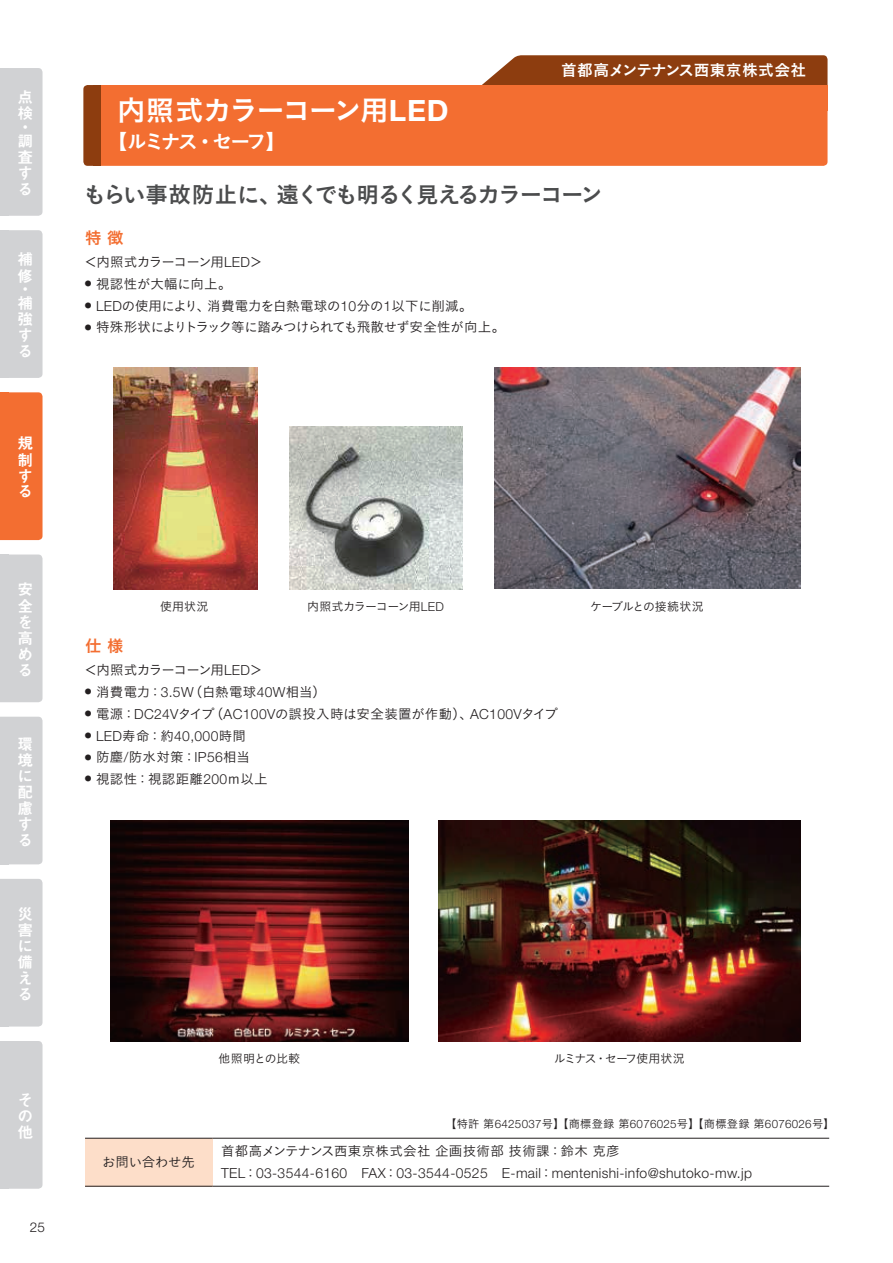
<style>
.page{position:relative;width:893px;height:1263px;background:#fff}
.page>*{position:absolute;margin:0;border:0;box-sizing:border-box;transform-origin:0 0}
.t1{font:28.5px "Koburina Go Std W6";letter-spacing:-.055em;color:#fff}
.t2{font:22.5px "Koburina Go Std W6";letter-spacing:-.08em;color:#4b4c4d}
.t3{font:19.95px "Koburina Go Std W6";letter-spacing:-.15em;color:#fff}
.t4{font:16.5px "Koburina Go Std W6";color:#f36e31}
.t5{font:15.75px/15.9px "Midashi Go Pro MB31";color:#fff;text-align:justify}
.t6{font:15.75px "Koburina Go Std W6";letter-spacing:.025em;color:#fff}
.t7{font:300 13.95px "Helvetica Neue LT Std";letter-spacing:.025em;color:#231f20}
.t8{font:13.5px "Koburina Go Std W3";letter-spacing:-.01em;color:#231f20}
.t9{font:13.5px "Koburina Go Std W3";letter-spacing:.025em;color:#231f20}
.t10{font:13.5px "Koburina Go Std W3";letter-spacing:-.05em;color:#231f20}
.t11{font:13.5px "Koburina Go Std W3";letter-spacing:-.065em;color:#231f20}
.t12{font:13.5px "Koburina Go Std W3";letter-spacing:.01em;color:#231f20}
.t13{font:300 13.5px "Helvetica Neue";color:#231f20}
.t14{font:12px "Koburina Go Std W3";letter-spacing:-.045em;color:#231f20}
.t15{font:12px "Koburina Go Std W3";letter-spacing:-.065em;color:#231f20}
.t16{font:12px "Koburina Go Std W3";letter-spacing:-.095em;color:#231f20}
.t17{font:12px "Koburina Go Std W3";letter-spacing:-.02em;color:#231f20}
.t18{font:11.25px "Koburina Go Std W3";letter-spacing:.025em;color:#231f20}
.s1{font-family:"Helvetica Neue LT Std";font-weight:700;font-size:29.4px}
.s2{font-family:"Helvetica Neue LT Std";font-weight:300;font-size:13.95px}
.s3{font-family:"Helvetica Neue LT Std";font-weight:300;font-size:12.3px}
.s4{font-family:"Koburina Go Std W3";font-weight:400;font-size:13.5px}
.s5{font-family:"Helvetica Neue LT Std";font-weight:300;font-size:11.55px}
</style>
<div class="page">
<img style="left:289px;top:427px;width:173px;height:163px">
<img style="left:113px;top:368px;width:144px;height:222px">
<img style="left:111px;top:821px;width:297px;height:221px">
<svg style="left:482px;top:55px;width:345px;height:30px;background:#93481d"></svg>
<div style="left:95px;top:85px;width:732px;height:81px;background:#f36e31;border-radius:4px"></div>
<div style="left:83px;top:85px;width:17px;height:81px;background:#8d3d0f;border-radius:4px"></div>
<div style="left:85px;top:1138px;width:128px;height:48px;background:#fddec9"></div>
<hr style="left:85px;top:1186px;width:128px;height:1px;background:#231f20">
<hr style="left:213px;top:1186px;width:616px;height:1px;background:#231f20">
<hr style="left:85px;top:1138px;width:128px;height:1px;background:#231f20">
<hr style="left:213px;top:1138px;width:616px;height:1px;background:#231f20">
<img style="left:494px;top:368px;width:306px;height:221px">
<img style="left:439px;top:821px;width:361px;height:221px">
<div style="left:9px;top:68px;width:34px;height:148px;background:#d1d2d4"></div>
<div style="left:0;top:68px;width:9px;height:148px;background:#d1d2d4"></div>
<div style="left:9px;top:230px;width:34px;height:148px;background:#d1d2d4"></div>
<div style="left:0;top:230px;width:9px;height:148px;background:#d1d2d4"></div>
<div style="left:9px;top:392px;width:34px;height:148px;background:#f36e31"></div>
<div style="left:0;top:392px;width:9px;height:148px;background:#f36e31"></div>
<div style="left:9px;top:554px;width:34px;height:148px;background:#d1d2d4"></div>
<div style="left:0;top:554px;width:9px;height:148px;background:#d1d2d4"></div>
<div style="left:9px;top:717px;width:34px;height:147px;background:#d1d2d4"></div>
<div style="left:0;top:717px;width:9px;height:147px;background:#d1d2d4"></div>
<div style="left:9px;top:879px;width:34px;height:147px;background:#d1d2d4"></div>
<div style="left:0;top:879px;width:9px;height:147px;background:#d1d2d4"></div>
<div style="left:9px;top:1041px;width:34px;height:148px;background:#d1d2d4"></div>
<div style="left:0;top:1041px;width:9px;height:148px;background:#d1d2d4"></div>
<p class="t5" style="left:18px;top:87px;width:17px">点検</p>
<p class="t5" style="left:18px;top:118px;width:16px;line-height:13.8px">・調</p>
<p class="t5" style="left:18px;top:147px;width:16px">査する</p>
<p class="t5" style="left:18px;top:249px;width:16px">補修</p>
<p class="t5" style="left:18px;top:281px;width:16px;line-height:13.8px">・補</p>
<p class="t5" style="left:18px;top:309px;width:17px">強する</p>
<p class="t5" style="left:18px;top:434px;width:17px">規制する</p>
<p class="t5" style="left:18px;top:580px;width:16px">安全を高める</p>
<p class="t5" style="left:18px;top:734px;width:17px">環境に配慮する</p>
<p class="t5" style="left:18px;top:904px;width:16px">災害に備える</p>
<p class="t5" style="left:18px;top:1090px;width:17px;text-align:left">その他</p>
<p class="t13" style="left:30px;top:1219px;width:17px">25</p>
<h1 class="t1" style="left:117px;top:88px;width:333px">内照式カラーコーン用<span class="s1">LED</span></h1>
<h3 class="t3" style="left:107px;top:126px;width:179px">【ルミナス・セーフ】</h3>
<p class="t6" style="left:561px;top:58px;width:247px">首都高メンテナンス西東京株式会社</p>
<h2 class="t2" style="left:84px;top:177px;width:521px">もらい事故防止に、遠くでも明るく見えるカラーコーン</h2>
<p class="t4" style="left:85px;top:225px;width:40px">特徴</p>
<p class="t11" style="left:84px;top:252px;width:180px">＜内照式カラーコーン用<span class="s2">LED</span>＞</p>
<p class="t12" style="left:85px;top:273px;width:148px"><sup>●</sup> 視認性が大幅に向上。</p>
<p class="t8" style="left:85px;top:295px;width:389px"><sup>●</sup> <span class="s2">LED</span>の使用により、消費電力を白熱電球の<span class="s2">10</span>分の<span class="s2">1</span>以下に削減。</p>
<p class="t10" style="left:85px;top:317px;width:422px"><sup>●</sup> 特殊形状によりトラック等に踏みつけられても飛散せず安全性が向上。</p>
<p class="t14" style="left:160px;top:597px;width:50px">使用状況</p>
<p class="t15" style="left:307px;top:597px;width:138px">内照式カラーコーン用<span class="s3">LED</span></p>
<p class="t14" style="left:590px;top:597px;width:115px">ケーブルとの接続状況</p>
<p class="t4" style="left:85px;top:633px;width:40px">仕様</p>
<p class="t11" style="left:84px;top:660px;width:180px">＜内照式カラーコーン用<span class="s2">LED</span>＞</p>
<p class="t9" style="left:85px;top:682px;width:242px"><sup>●</sup> 消費電力：<span class="s2">3.5W</span>（白熱電球<span class="s2">40W</span>相当）</p>
<p class="t8" style="left:85px;top:703px;width:474px"><sup>●</sup> 電源：<span class="s2">DC24V</span>タイプ（<span class="s2">AC100V</span>の誤投入時は安全装置が作動）、<span class="s2">AC100V</span>タイプ</p>
<p class="t7" style="left:85px;top:727px;width:163px"><sup>●</sup> LED<span class="s4">寿命：約</span>40,000<span class="s4">時間</span></p>
<p class="t8" style="left:85px;top:747px;width:166px"><sup>●</sup> 防塵<span class="s2">/</span>防水対策：<span class="s2">IP56</span>相当</p>
<p class="t9" style="left:85px;top:769px;width:184px"><sup>●</sup> 視認性：視認距離<span class="s2">200</span>ｍ以上</p>
<p class="t8" style="left:102px;top:1152px;width:94px">お問い合わせ先</p>
<p class="t17" style="left:219px;top:1049px;width:83px">他照明との比較</p>
<p class="t16" style="left:554px;top:1049px;width:133px">ルミナス・セーフ使用状況</p>
<p class="t18" style="left:445px;top:1116px;width:391px">【特許第<span class="s5">6425037</span>号】【商標登録第<span class="s5">6076025</span>号】【商標登録第<span class="s5">6076026</span>号】</p>
<p class="t9" style="left:221px;top:1141px;width:400px">首都高メンテナンス西東京株式会社企画技術部技術課：鈴木克彦</p>
<p class="t7" style="left:221px;top:1165px;width:532px">TEL<span class="s4">：</span>03-3544-6160 FAX<span class="s4">：</span>03-3544-0525 E-mail<span class="s4">：</span>mentenishi-info@shutoko-mw.jp</p>
</div>
